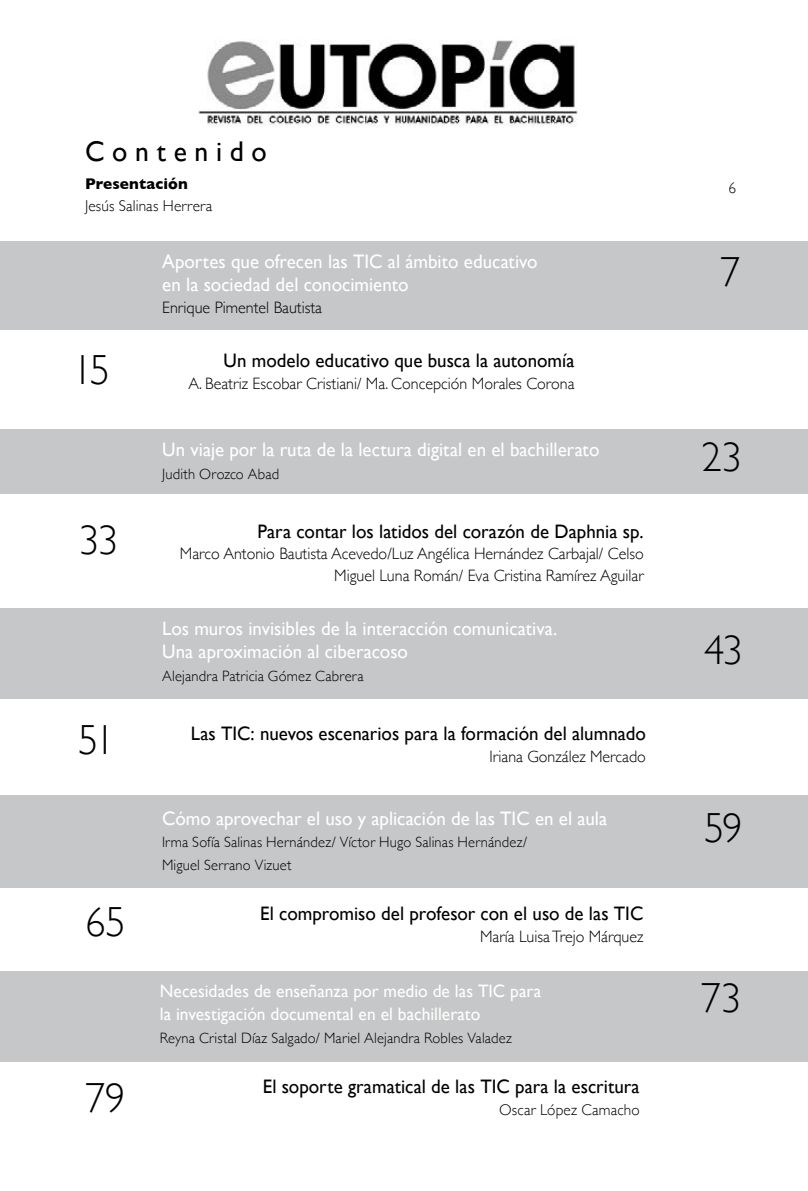
<style>
.page{position:relative;width:808px;height:1191px;background:#fff}
.page>*{position:absolute;margin:0;border:0;box-sizing:border-box;transform-origin:0 0}
.t1{font:300 42px "Gill Sans";letter-spacing:-.035em;color:#000}
.t2{font:28.5px "Gill Sans";color:#000}
.t3{font:19.5px/23.2px "Gill Sans";color:#fff}
.t4{font:19.5px "Gill Sans";color:#000}
.t5{font:18px/23.2px "Gill Sans";color:#fff}
.t6{font:300 16.5px/21.8px "Gill Sans";color:#000;text-align:right}
.t7{font:300 15.75px/21.8px "Gill Sans";letter-spacing:.01em;color:#000}
.t8{font:300 15px/22.5px "Gill Sans";letter-spacing:.015em;color:#000}
.s1{font-weight:700}
</style>
<div class="page">
<div style="left:0;top:241px;width:808px;height:88px;background:#c6c7c8"></div>
<div style="left:0;top:429px;width:808px;height:65px;background:#c6c7c8"></div>
<img style="left:198px;top:40px;width:380px;height:86px">
<div style="left:0;top:608px;width:808px;height:90px;background:#c6c7c8"></div>
<div style="left:0;top:795px;width:808px;height:92px;background:#c6c7c8"></div>
<div style="left:0;top:970px;width:808px;height:91px;background:#c6c7c8"></div>
<p class="t2" style="left:85px;top:135px;width:183px">C o n t e n i d o</p>
<p class="t7" style="left:85px;top:173px;width:129px"><span class="s1">Presentación<br></span>Jesús Salinas Herrera</p>
<p class="t3" style="left:162px;top:250px;width:377px">Aportes que ofrecen las TIC al ámbito educativo en la sociedad del conocimiento</p>
<p class="t6" style="left:162px;top:296px;width:161px">Enrique Pimentel Bautista</p>
<p class="t1" style="left:73px;top:337px;width:39px">15</p>
<p class="t4" style="left:224px;top:349px;width:352px">Un modelo educativo que busca la autonomía</p>
<p class="t6" style="left:189px;top:371px;width:387px">A. Beatriz Escobar Cristiani/ Ma. Concepción Morales Corona</p>
<p class="t3" style="left:162px;top:438px;width:439px">Un viaje por la ruta de la lectura digital en el bachillerato</p>
<p class="t8" style="left:162px;top:462px;width:118px">Judith Orozco Abad</p>
<p class="t1" style="left:79px;top:507px;width:41px">33</p>
<p class="t4" style="left:257px;top:519px;width:388px">Para contar los latidos del corazón de Daphnia sp.</p>
<p class="t6" style="left:180px;top:542px;width:465px">Marco Antonio Bautista Acevedo/Luz Angélica Hernández Carbajal/ Celso<br>Miguel Luna Román/ Eva Cristina Ramírez Aguilar</p>
<p class="t3" style="left:162px;top:617px;width:397px">Los muros invisibles de la interacción comunicativa.<br>Una aproximación al ciberacoso</p>
<p class="t8" style="left:162px;top:664px;width:203px">Alejandra Patricia Gómez Cabrera</p>
<p class="t1" style="left:78px;top:707px;width:38px">51</p>
<p class="t4" style="left:191px;top:722px;width:457px">Las TIC: nuevos escenarios para la formación del alumnado</p>
<p class="t6" style="left:489px;top:745px;width:158px">Iriana González Mercado</p>
<p class="t3" style="left:162px;top:806px;width:447px">Cómo aprovechar el uso y aplicación de las TIC en el aula</p>
<p class="t8" style="left:162px;top:830px;width:367px">Irma Sofía Salinas Hernández/ Víctor Hugo Salinas Hernández/<br>Miguel Serrano Vizuet</p>
<p class="t1" style="left:85px;top:889px;width:42px">65</p>
<p class="t4" style="left:260px;top:901px;width:385px">El compromiso del profesor con el uso de las TIC</p>
<p class="t6" style="left:480px;top:924px;width:165px">María Luisa Trejo Márquez</p>
<p class="t1" style="left:85px;top:1065px;width:42px">79</p>
<p class="t5" style="left:160px;top:978px;width:383px">Necesidades de enseñanza por medio de las TIC para la investigación documental en el bachillerato</p>
<p class="t8" style="left:160px;top:1026px;width:353px">Reyna Cristal Díaz Salgado/ Mariel Alejandra Robles Valadez</p>
<p class="t4" style="left:263px;top:1075px;width:378px">El soporte gramatical de las TIC para la escritura</p>
<p class="t7" style="left:499px;top:1098px;width:142px">Oscar López Camacho</p>
<p class="t7" style="left:728px;top:176px;width:9px">6</p>
<p class="t1" style="left:720px;top:239px;width:22px">7</p>
<p class="t1" style="left:701px;top:424px;width:42px">23</p>
<p class="t1" style="left:704px;top:617px;width:40px">43</p>
<p class="t1" style="left:704px;top:795px;width:40px">59</p>
<p class="t1" style="left:701px;top:964px;width:42px">73</p>
</div>
